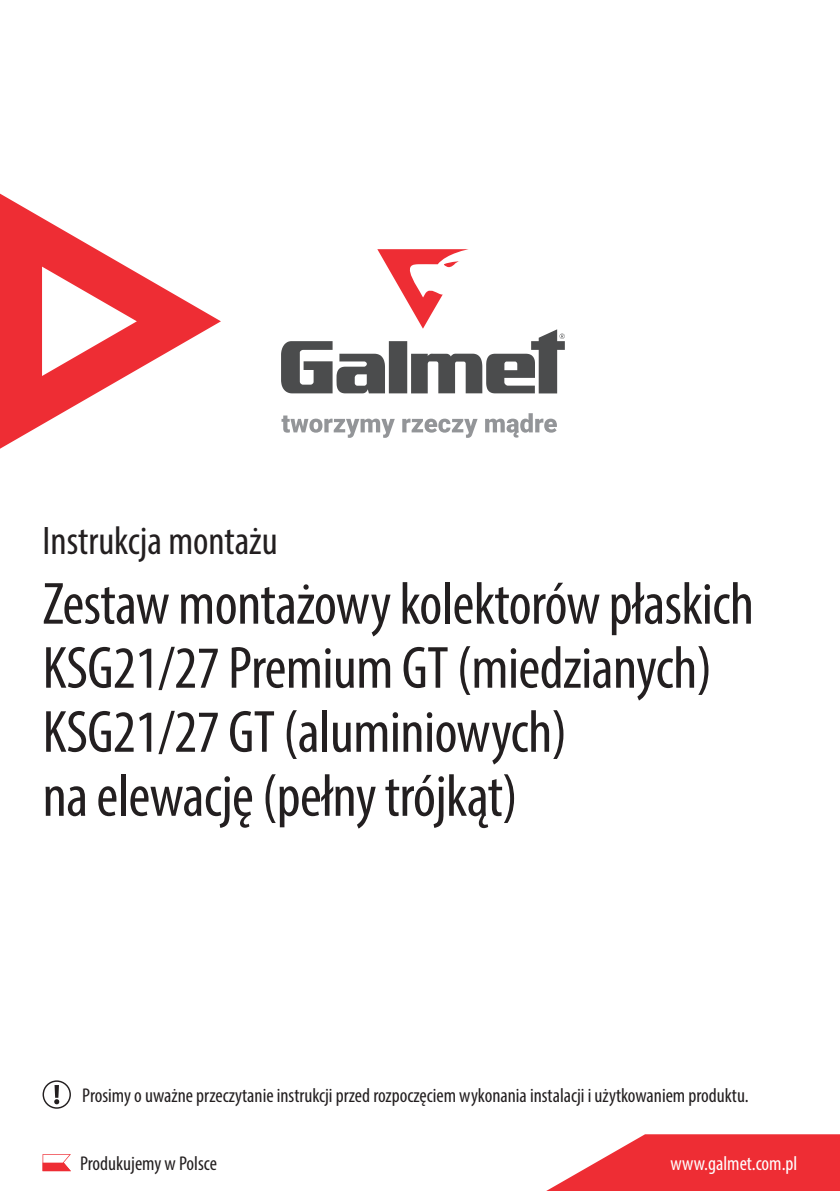
<style>
.page{position:relative;width:840px;height:1191px;background:#fff}
.page>*{position:absolute;margin:0;border:0;box-sizing:border-box;transform-origin:0 0}
.t1{font:condensed 60px/64px "Myriad Pro";letter-spacing:-.01em;color:#231f20}
.t2{font:condensed 40px "Myriad Pro";color:#231f20}
.t3{font:condensed 20px "Myriad Pro";color:#231f20}
.t4{font:condensed 20px "Myriad Pro";color:#fff}
</style>
<div class="page">
<svg style="left:43px;top:1080px;width:28px;height:28px"></svg>
<svg style="left:546px;top:1134px;width:293px;height:57px"></svg>
<svg style="left:43px;top:1154px;width:28px;height:17px"></svg>
<svg style="left:281px;top:249px;width:283px;height:144px"></svg>
<svg style="left:281px;top:413px;width:275px;height:25px"></svg>
<svg style="left:0;top:194px;width:221px;height:255px"></svg>
<h2 class="t2" style="left:43px;top:516px;width:236px">Instrukcja montażu</h2>
<h1 class="t1" style="left:43px;top:571px;width:712px">Zestaw montażowy kolektorów płaskich<br>KSG21/27 Premium GT (miedzianych)<br>KSG21/27 GT (aluminiowych)<br>na elewację (pełny trójkąt)</h1>
<p class="t3" style="left:82px;top:1083px;width:667px">Prosimy o uważne przeczytanie instrukcji przed rozpoczęciem wykonania instalacji i użytkowaniem produktu.</p>
<p class="t3" style="left:80px;top:1151px;width:138px">Produkujemy w Polsce</p>
<p class="t4" style="left:670px;top:1151px;width:128px">www.galmet.com.pl</p>
</div>
